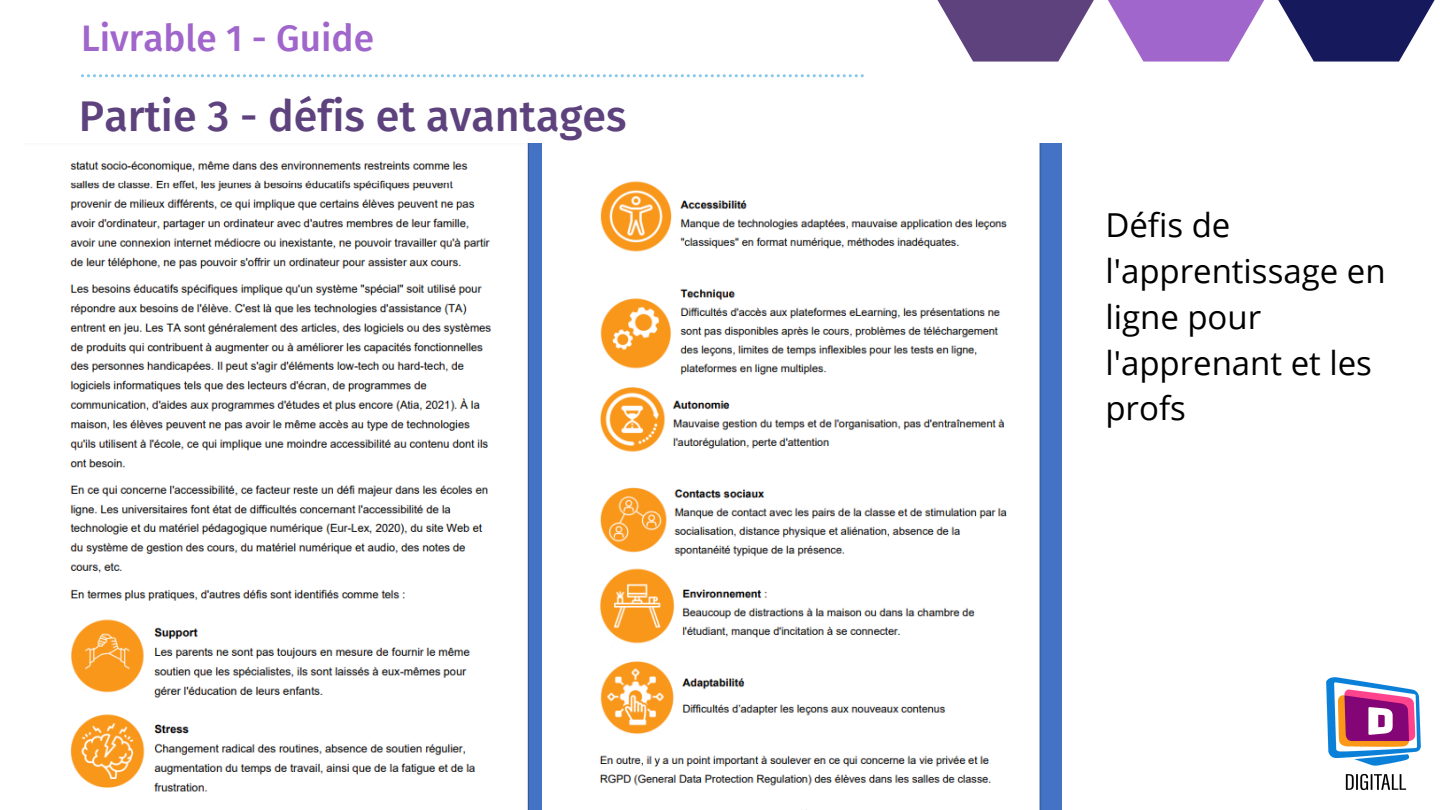
<style>
.page{position:relative;width:1440px;height:810px;background:#fff}
.page>*{position:absolute;margin:0;border:0;box-sizing:border-box;transform-origin:0 0}
.t1{font:500 43px "Fira Sans";color:#5d427e}
.t2{font:500 37px "Fira Sans";color:#a066cb}
.t3{font:33px/45.8px "Open Sans";color:#000}
</style>
<div class="page">
<svg style="left:81px;top:74px;width:783px;height:3px"></svg>
<svg style="left:937px;top:0;width:498px;height:62px"></svg>
<img style="left:1326px;top:677px;width:95px;height:114px">
<img style="left:70px;top:144px;width:992px;height:666px">
<p class="t2" style="left:81px;top:17px;width:295px">Livrable 1 - Guide</p>
<h1 class="t1" style="left:79px;top:91px;width:549px">Partie 3 - défis et avantages</h1>
<p class="t3" style="left:1105px;top:202px;width:282px">Défis de l'apprentissage en ligne pour l'apprenant et les profs</p>
</div>
